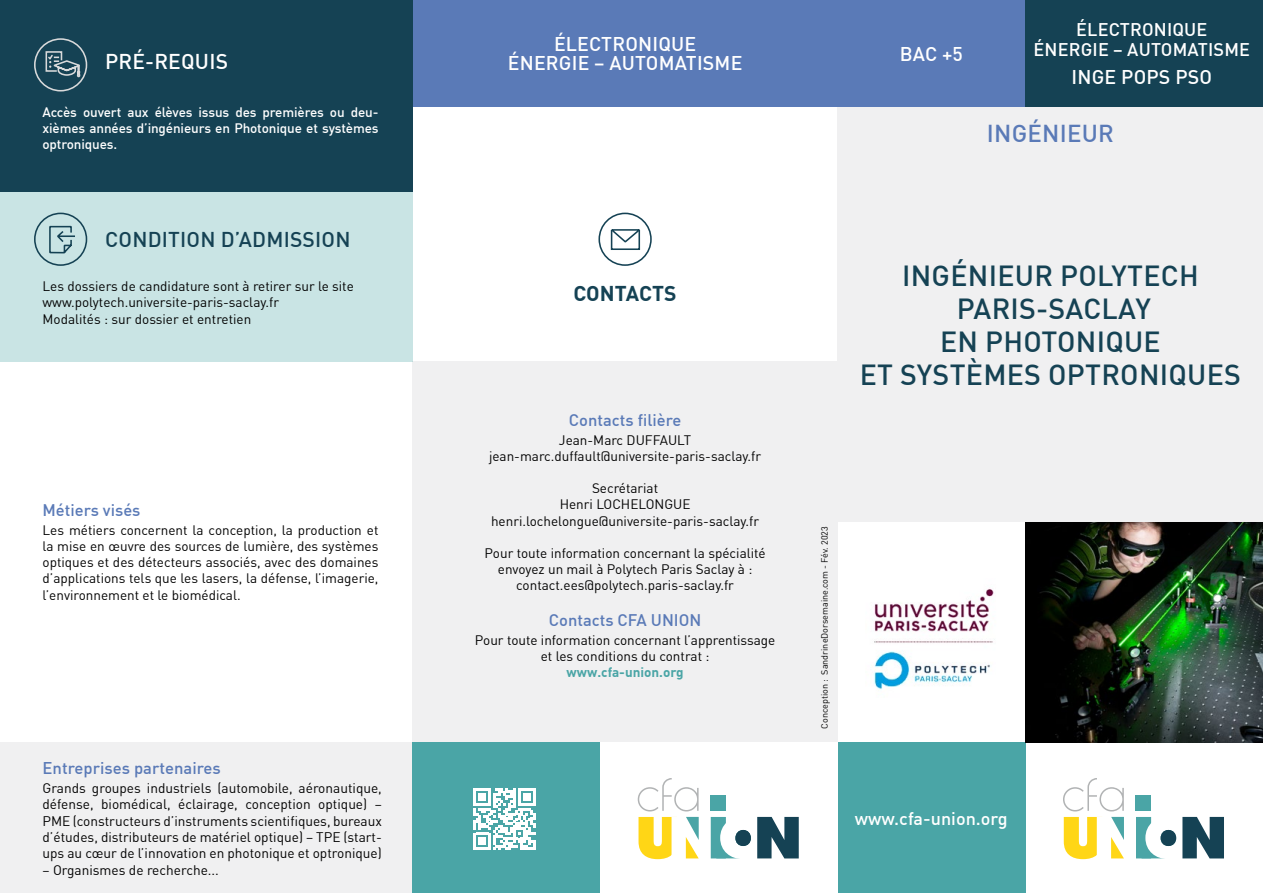
<style>
.page{position:relative;width:1263px;height:893px;background:#fff}
.page>*{position:absolute;margin:0;border:0;box-sizing:border-box;transform-origin:0 0}
.t1{font:500 28.5px/33px "DIN Pro";letter-spacing:.01em;color:#154254;text-align:center}
.t2{font:500 24px "DIN Pro";letter-spacing:.01em;color:#5a7ab7}
.t3{font:500 21px "DIN Pro";letter-spacing:.01em;color:#154254}
.t4{font:500 21px "DIN Pro";letter-spacing:.01em;color:#fff}
.t5{font:700 21px "DIN Pro";color:#154254}
.t6{font:500 19.5px/19.5px "DIN Pro";letter-spacing:.01em;color:#fff;text-align:center}
.t7{font:500 18px/19.5px "DIN Pro";letter-spacing:.01em;color:#fff;text-align:center}
.t8{font:500 16.65px "DIN Pro";color:#5a7ab7}
.t9{font:500 16.5px "DIN Pro";color:#5a7ab7}
.t10{font:13.65px/16.4px "DIN Pro";color:#000;text-align:justify}
.t11{font:13.5px/16.2px "DIN Pro";color:#000;text-align:center}
.t12{font:500 13.5px/16.2px "DIN Pro";letter-spacing:-.01em;color:#fff;text-align:justify}
.t13{font:700 13.5px "DIN Pro";color:#4aa5a6}
.t14{font:9px "DIN Pro";color:#000}
</style>
<div class="page">
<div style="left:412px;top:361px;width:426px;height:381px;background:#f0f0f1"></div>
<div style="left:838px;top:107px;width:425px;height:415px;background:#f0f0f1"></div>
<div style="left:838px;top:742px;width:187px;height:151px;background:#4aa5a6"></div>
<div style="left:0;top:742px;width:412px;height:151px;background:#f0f0f1"></div>
<div style="left:413px;top:742px;width:187px;height:151px;background:#4aa5a6"></div>
<div style="left:598px;top:213px;width:54px;height:53px;border:2px solid #154254;border-radius:50%"></div>
<svg style="left:610px;top:230px;width:31px;height:14px"></svg>
<div style="left:611px;top:229px;width:29px;height:21px;border:2px solid #154254"></div>
<svg style="left:473px;top:788px;width:62px;height:62px"></svg>
<div style="left:1025px;top:0;width:238px;height:106px;background:#154254"></div>
<div style="left:412px;top:0;width:426px;height:106px;background:#5a7ab7"></div>
<img style="left:1025px;top:522px;width:238px;height:220px">
<div style="left:0;top:0;width:412px;height:361px;background:#c9e4e4"></div>
<div style="left:0;top:0;width:412px;height:191px;background:#154254"></div>
<svg style="left:34px;top:38px;width:54px;height:54px"></svg>
<div style="left:34px;top:213px;width:53px;height:53px;border:2px solid #154254;border-radius:50%"></div>
<svg style="left:49px;top:225px;width:26px;height:29px"></svg>
<div style="left:838px;top:0;width:187px;height:106px;background:#5a7ab7"></div>
<svg style="left:1063px;top:778px;width:161px;height:81px"></svg>
<svg style="left:638px;top:778px;width:161px;height:81px"></svg>
<img style="left:872px;top:588px;width:122px;height:102px">
<h3 class="t4" style="left:105px;top:48px;width:124px">PRÉ-REQUIS</h3>
<p class="t12" style="left:43px;top:103px;width:338px">Accès ouvert aux élèves issus des premières ou deu&shy;xièmes années d’ingénieurs en Photonique et systèmes optroniques.</p>
<h3 class="t3" style="left:105px;top:226px;width:247px">CONDITION D’ADMISSION</h3>
<p class="t11" style="left:43px;top:278px;width:313px;text-align:left">Les dossiers de candidature sont à retirer sur le site www.polytech.universite-paris-saclay.fr<br>Modalités : sur dossier et entretien</p>
<p class="t9" style="left:43px;top:500px;width:99px">Métiers visés</p>
<p class="t11" style="left:43px;top:522px;width:337px;text-align:justify">Les métiers concernent la conception, la production et la mise en œuvre des sources de lumière, des systèmes optiques et des détecteurs associés, avec des domaines d’applications tels que les lasers, la défense, l’imagerie, l’environnement et le biomédical.</p>
<p class="t8" style="left:43px;top:758px;width:180px">Entreprises partenaires</p>
<p class="t10" style="left:43px;top:780px;width:341px">Grands groupes industriels (automobile, aéronautique, défense, biomédical, éclairage, conception optique) – PME (constructeurs d’instruments scientifiques, bureaux d’études, distributeurs de matériel optique) – TPE (start&shy;ups au cœur de l’innovation en photonique et optronique)</p>
<p class="t10" style="left:43px;top:861px;width:178px">– Organismes de recherche...</p>
<h3 class="t6" style="left:508px;top:33px;width:236px">ÉLECTRONIQUE<br>ÉNERGIE – AUTOMATISME</h3>
<h3 class="t6" style="left:900px;top:43px;width:65px">BAC +5</h3>
<h3 class="t7" style="left:1033px;top:19px;width:218px">ÉLECTRONIQUE<br>ÉNERGIE – AUTOMATISME</h3>
<h3 class="t6" style="left:1071px;top:66px;width:142px">INGE POPS PSO</h3>
<h2 class="t2" style="left:987px;top:118px;width:129px">INGÉNIEUR</h2>
<h3 class="t5" style="left:573px;top:280px;width:105px">CONTACTS</h3>
<p class="t9" style="left:569px;top:410px;width:114px">Contacts filière</p>
<p class="t11" style="left:489px;top:431px;width:274px">Jean-Marc DUFFAULT jean-marc.duffault@universite-paris-saclay.fr</p>
<p class="t11" style="left:491px;top:480px;width:270px">Secrétariat<br>Henri LOCHELONGUE henri.lochelongue@universite-paris-saclay.fr</p>
<p class="t11" style="left:484px;top:545px;width:283px">Pour toute information concernant la spécialité envoyez un mail à Polytech Paris Saclay à : contact.ees@polytech.paris-saclay.fr</p>
<p class="t9" style="left:549px;top:610px;width:154px">Contacts CFA UNION</p>
<p class="t11" style="left:475px;top:631px;width:302px">Pour toute information concernant l’apprentissage et les conditions du contrat :</p>
<p class="t13" style="left:567px;top:663px;width:119px">www.cfa-union.org</p>
<h1 class="t1" style="left:860px;top:259px;width:383px">INGÉNIEUR POLYTECH<br>PARIS-SACLAY<br>EN PHOTONIQUE<br>ET SYSTÈMES OPTRONIQUES</h1>
<p class="t14" style="left:819px;top:729px;width:204px;rotate:-90deg">Conception : SandrineDorsemaine.com - Fév. 2023</p>
<h3 class="t7" style="left:855px;top:809px;width:154px">www.cfa-union.org</h3>
</div>
